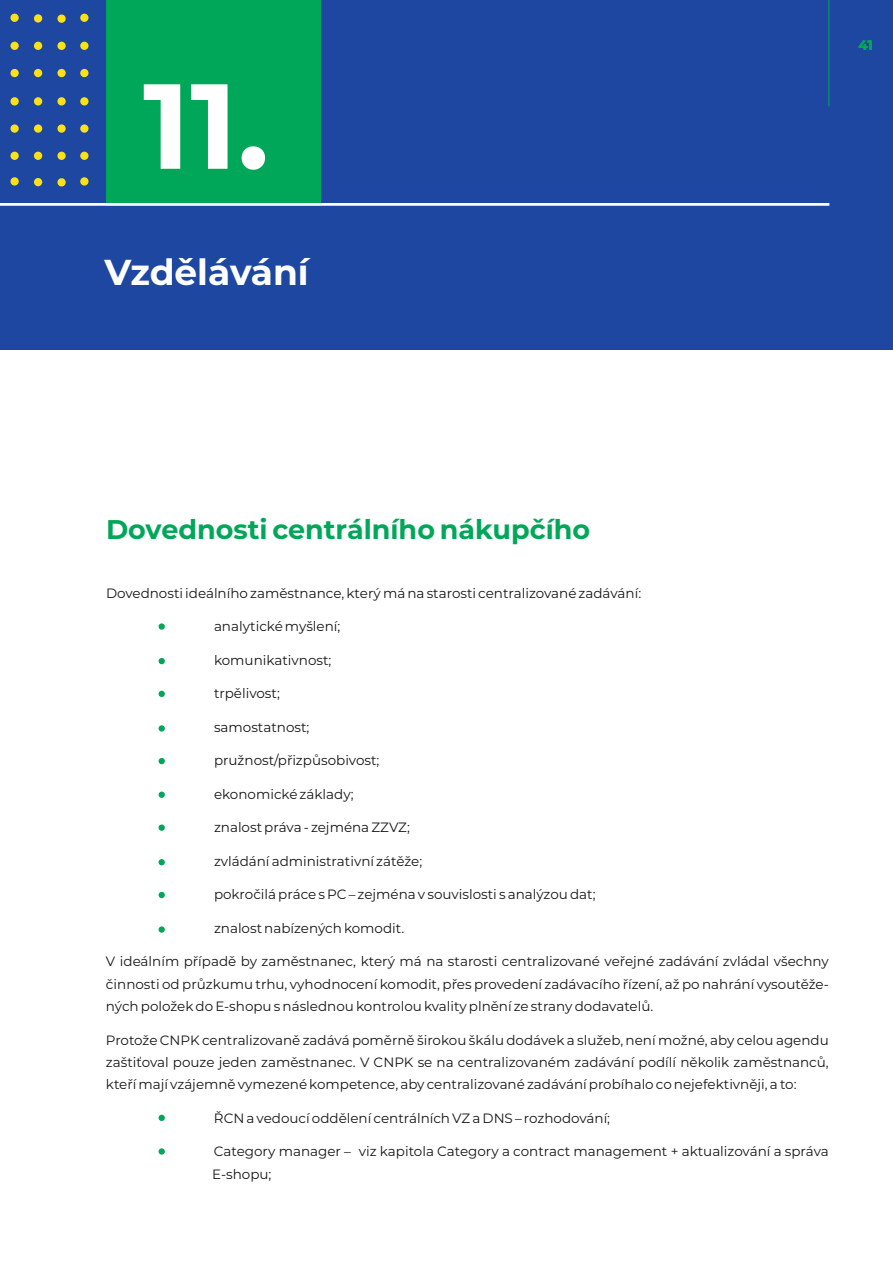
<style>
.page{position:relative;width:893px;height:1263px;background:#fff}
.page>*{position:absolute;margin:0;border:0;box-sizing:border-box;transform-origin:0 0}
.t1{font:700 120.6px "Montserrat";color:#fff}
.t2{font:700 36px "Montserrat";color:#fff}
.t3{font:700 27px "Montserrat";color:#00a759}
.t4{font:13.5px/22.4px "Montserrat";color:#151616;text-align:justify}
.t5{font:700 13.5px "Montserrat";color:#00a759}
</style>
<div class="page">
<div style="left:0;top:0;width:893px;height:350px;background:#1e47a1"></div>
<div style="left:106px;top:0;width:214px;height:205px;background:#00a759"></div>
<div style="left:34px;top:42px;width:8px;height:8px;background:#fbe116;border-radius:50%"></div>
<div style="left:57px;top:42px;width:9px;height:8px;background:#fbe116;border-radius:50%"></div>
<div style="left:10px;top:42px;width:9px;height:8px;background:#fbe116;border-radius:50%"></div>
<div style="left:34px;top:69px;width:8px;height:8px;background:#fbe116;border-radius:50%"></div>
<div style="left:57px;top:69px;width:9px;height:8px;background:#fbe116;border-radius:50%"></div>
<div style="left:10px;top:69px;width:9px;height:8px;background:#fbe116;border-radius:50%"></div>
<div style="left:34px;top:97px;width:8px;height:8px;background:#fbe116;border-radius:50%"></div>
<div style="left:57px;top:97px;width:9px;height:8px;background:#fbe116;border-radius:50%"></div>
<div style="left:10px;top:97px;width:9px;height:8px;background:#fbe116;border-radius:50%"></div>
<div style="left:34px;top:124px;width:8px;height:9px;background:#fbe116;border-radius:50%"></div>
<div style="left:57px;top:124px;width:9px;height:9px;background:#fbe116;border-radius:50%"></div>
<div style="left:10px;top:124px;width:9px;height:9px;background:#fbe116;border-radius:50%"></div>
<div style="left:34px;top:152px;width:8px;height:8px;background:#fbe116;border-radius:50%"></div>
<div style="left:57px;top:152px;width:9px;height:8px;background:#fbe116;border-radius:50%"></div>
<div style="left:10px;top:152px;width:9px;height:8px;background:#fbe116;border-radius:50%"></div>
<div style="left:57px;top:178px;width:9px;height:8px;background:#fbe116;border-radius:50%"></div>
<div style="left:34px;top:178px;width:8px;height:8px;background:#fbe116;border-radius:50%"></div>
<div style="left:10px;top:177px;width:9px;height:9px;background:#fbe116;border-radius:50%"></div>
<div style="left:57px;top:15px;width:9px;height:8px;background:#fbe116;border-radius:50%"></div>
<div style="left:34px;top:14px;width:8px;height:9px;background:#fbe116;border-radius:50%"></div>
<div style="left:10px;top:14px;width:9px;height:8px;background:#fbe116;border-radius:50%"></div>
<div style="left:80px;top:42px;width:9px;height:8px;background:#fbe116;border-radius:50%"></div>
<div style="left:80px;top:69px;width:9px;height:8px;background:#fbe116;border-radius:50%"></div>
<div style="left:80px;top:97px;width:9px;height:8px;background:#fbe116;border-radius:50%"></div>
<div style="left:80px;top:124px;width:9px;height:9px;background:#fbe116;border-radius:50%"></div>
<div style="left:80px;top:152px;width:9px;height:8px;background:#fbe116;border-radius:50%"></div>
<div style="left:80px;top:177px;width:9px;height:9px;background:#fbe116;border-radius:50%"></div>
<div style="left:80px;top:14px;width:9px;height:8px;background:#fbe116;border-radius:50%"></div>
<svg style="left:0;top:203px;width:830px;height:3px;background:#ebf1f5"></svg>
<div style="left:159px;top:623px;width:6px;height:7px;background:#00a759;border-radius:50%"></div>
<svg style="left:159px;top:658px;width:6px;height:6px"></svg>
<svg style="left:159px;top:691px;width:6px;height:6px"></svg>
<div style="left:159px;top:725px;width:6px;height:7px;background:#00a759;border-radius:50%"></div>
<svg style="left:159px;top:758px;width:6px;height:6px"></svg>
<svg style="left:159px;top:792px;width:6px;height:6px"></svg>
<div style="left:159px;top:824px;width:6px;height:7px;background:#00a759;border-radius:50%"></div>
<svg style="left:159px;top:859px;width:6px;height:6px"></svg>
<svg style="left:159px;top:892px;width:6px;height:6px"></svg>
<div style="left:159px;top:926px;width:6px;height:7px;background:#00a759;border-radius:50%"></div>
<svg style="left:159px;top:1115px;width:6px;height:6px"></svg>
<div style="left:159px;top:1148px;width:6px;height:7px;background:#00a759;border-radius:50%"></div>
<hr style="left:828px;top:0;width:1px;height:106px;background:#00a759">
<h1 class="t1" style="left:143px;top:52px;width:128px">11.</h1>
<h2 class="t2" style="left:105px;top:251px;width:206px">Vzdělávání</h2>
<p class="t5" style="left:859px;top:37px;width:16px">41</p>
<h3 class="t3" style="left:106px;top:513px;width:486px">Dovednosti centrálního nákupčího</h3>
<p class="t4" style="left:106px;top:582px;width:537px">Dovednosti ideálního zaměstnance, který má na starosti centralizované zadávání:</p>
<p class="t4" style="left:214px;top:615px;width:128px">analytické myšlení;</p>
<p class="t4" style="left:214px;top:649px;width:119px">komunikativnost;</p>
<p class="t4" style="left:214px;top:682px;width:67px">trpělivost;</p>
<p class="t4" style="left:214px;top:716px;width:97px">samostatnost;</p>
<p class="t4" style="left:214px;top:749px;width:167px">pružnost/přizpůsobivost;</p>
<p class="t4" style="left:214px;top:783px;width:141px">ekonomické základy;</p>
<p class="t4" style="left:214px;top:816px;width:197px">znalost práva - zejména ZZVZ;</p>
<p class="t4" style="left:214px;top:850px;width:210px">zvládání administrativní zátěže;</p>
<p class="t4" style="left:214px;top:883px;width:383px">pokročilá práce s PC – zejména v souvislosti s analýzou dat;</p>
<p class="t4" style="left:214px;top:917px;width:192px">znalost nabízených komodit.</p>
<p class="t4" style="left:106px;top:950px;width:724px">V ideálním případě by zaměstnanec, který má na starosti centralizované veřejné zadávání zvládal všechny činnosti od průzkumu trhu, vyhodnocení komodit, přes provedení zadávacího řízení, až po nahrání vysoutěže&shy;ných položek do E-shopu s následnou kontrolou kvality plnění ze strany dodavatelů.</p>
<p class="t4" style="left:106px;top:1028px;width:724px">Protože CNPK centralizovaně zadává poměrně širokou škálu dodávek a služeb, není možné, aby celou agendu zaštiťoval pouze jeden zaměstnanec. V CNPK se na centralizovaném zadávání podílí několik zaměstnanců, kteří mají vzájemně vymezené kompetence, aby centralizované zadávání probíhalo co nejefektivněji, a to:</p>
<p class="t4" style="left:214px;top:1107px;width:398px">ŘCN a vedoucí oddělení centrálních VZ a DNS – rozhodování;</p>
<p class="t4" style="left:212px;top:1140px;width:618px">Category manager – viz kapitola Category a contract management + aktualizování a správa<br>E-shopu;</p>
</div>
